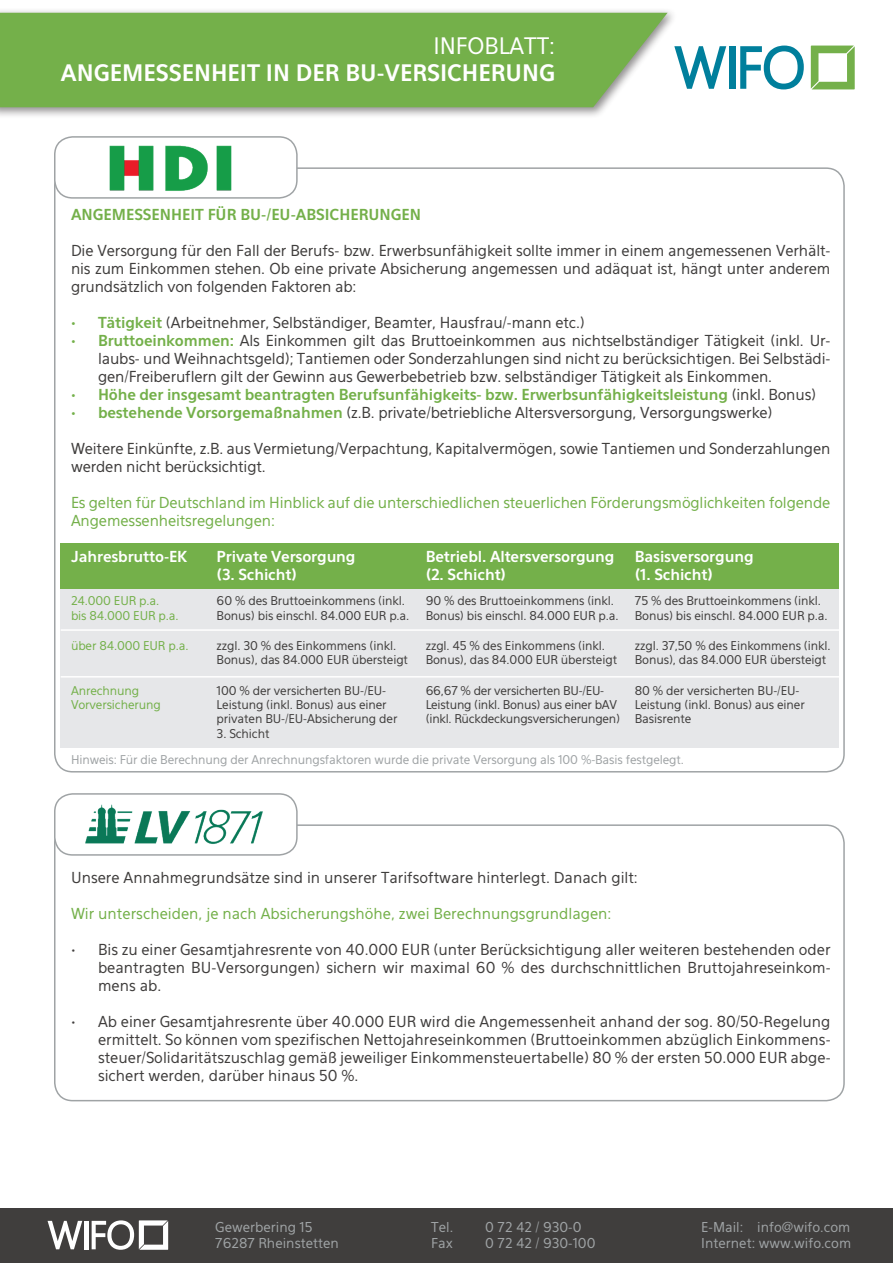
<style>
.page{position:relative;width:893px;height:1263px;background:#fff}
.page>*{position:absolute;margin:0;border:0;box-sizing:border-box;transform-origin:0 0}
.t1{font:700 22.5px "Eau Sans";color:#fff}
.t2{font:22.5px "Eau Sans";color:#fff}
.t3{font:15px/18px "Eau Sans";letter-spacing:-.01em;color:#403e3d;text-align:justify}
.t4{font:15px/18px "Eau Sans";letter-spacing:-.01em;color:#74b04a}
.t5{font:700 15px "Eau Sans";letter-spacing:-.01em;color:#74b04a}
.t6{font:700 15px/18px "Eau Sans";letter-spacing:-.01em;color:#fff}
.t7{font:13.5px "Eau Sans";color:#9fa3a5}
.t8{font:12px/14.4px "Eau Sans";letter-spacing:-.01em;color:#403e3d}
.t9{font:12px "Eau Sans";letter-spacing:-.01em;color:#9fa3a5}
.t10{font:12px/14.4px "Eau Sans";letter-spacing:-.01em;color:#74b04a}
.s1{font-weight:700;color:#74b04a}
.s2{font-weight:400;color:#403e3d}
</style>
<div class="page">
<div style="left:0;top:1209px;width:893px;height:54px;background:#403e3d"></div>
<div style="left:0;top:8px;width:677px;height:111px;background:#231f20;opacity:.5"></div>
<div style="left:0;top:13px;width:668px;height:94px;background:#74b04a"></div>
<svg style="left:674px;top:46px;width:52px;height:43px"></svg>
<div style="left:730px;top:46px;width:6px;height:43px;background:#007f9c"></div>
<svg style="left:740px;top:46px;width:64px;height:43px"></svg>
<svg style="left:811px;top:46px;width:44px;height:43px"></svg>
<svg style="left:48px;top:1221px;width:34px;height:28px"></svg>
<hr style="left:85px;top:1221px;width:4px;height:28px;background:#fff">
<svg style="left:92px;top:1220px;width:76px;height:30px"></svg>
<div style="left:54px;top:136px;width:244px;height:63px;border:2px solid #9fa3a5;border-radius:18px"></div>
<img style="left:107px;top:145px;width:127px;height:54px">
<div style="left:61px;top:543px;width:778px;height:47px;background:#74b04a"></div>
<div style="left:61px;top:590px;width:778px;height:158px;background:#e6e7e9"></div>
<hr style="left:61px;top:629px;width:778px;height:2px;background:#fff">
<hr style="left:61px;top:676px;width:778px;height:1px;background:#fff">
<div style="left:54px;top:824px;width:791px;height:277px;border:2px solid #9fa3a5;border-radius:18px"></div>
<div style="left:55px;top:794px;width:242px;height:61px;background:#fff;border-radius:18px"></div>
<div style="left:54px;top:793px;width:244px;height:63px;border:2px solid #9fa3a5;border-radius:18px"></div>
<img style="left:85px;top:804px;width:178px;height:40px">
<h1 class="t2" style="left:433px;top:32px;width:123px">INFOBLATT:</h1>
<h1 class="t1" style="left:61px;top:59px;width:496px">ANGEMESSENHEIT IN DER BU-VERSICHERUNG</h1>
<p class="t5" style="left:71px;top:206px;width:352px">ANGEMESSENHEIT FÜR BU-/EU-ABSICHERUNGEN</p>
<p class="t3" style="left:71px;top:242px;width:761px">Die Versorgung für den Fall der Berufs- bzw. Erwerbsunfähigkeit sollte immer in einem angemessenen Verhält&shy;nis zum Einkommen stehen. Ob eine private Absicherung angemessen und adäquat ist, hängt unter anderem grundsätzlich von folgenden Faktoren ab:</p>
<p class="t3" style="left:71px;top:314px;width:515px"><span class="s1">• Tätigkeit</span> (Arbeitnehmer, Selbständiger, Beamter, Hausfrau/-mann etc.)</p>
<p class="t3" style="left:98px;top:332px;width:734px;text-indent:-27px"><span class="s1">• Bruttoeinkommen:</span> Als Einkommen gilt das Bruttoeinkommen aus nichtselbständiger Tätigkeit (inkl. Ur&shy;laubs- und Weihnachtsgeld); Tantiemen oder Sonderzahlungen sind nicht zu berücksichtigen. Bei Selbstädi&shy;gen/Freiberuflern gilt der Gewinn aus Gewerbebetrieb bzw. selbständiger Tätigkeit als Einkommen.</p>
<p class="t5" style="left:71px;top:386px;width:747px">• Höhe der insgesamt beantragten Berufsunfähigkeits- bzw. Erwerbsunfähigkeitsleistung <span class="s2">(inkl. Bonus)</span></p>
<p class="t3" style="left:71px;top:404px;width:703px"><span class="s1">• bestehende Vorsorgemaßnahmen</span> (z.B. private/betriebliche Altersversorgung, Versorgungswerke)</p>
<p class="t3" style="left:71px;top:440px;width:761px">Weitere Einkünfte, z.B. aus Vermietung/Verpachtung, Kapitalvermögen, sowie Tantiemen und Sonderzahlungen werden nicht berücksichtigt.</p>
<p class="t4" style="left:71px;top:494px;width:761px">Es gelten für Deutschland im Hinblick auf die unterschiedlichen steuerlichen Förderungsmöglichkeiten folgende<br>Angemessenheitsregelungen:</p>
<p class="t6" style="left:71px;top:547px;width:118px">Jahresbrutto-EK</p>
<p class="t6" style="left:217px;top:547px;width:140px">Private Versorgung (3. Schicht)</p>
<p class="t6" style="left:426px;top:547px;width:190px">Betriebl. Altersversorgung (2. Schicht)</p>
<p class="t6" style="left:635px;top:547px;width:120px">Basisversorgung (1. Schicht)</p>
<p class="t10" style="left:71px;top:594px;width:109px">24.000 EUR p.a.<br>bis 84.000 EUR p.a.</p>
<p class="t10" style="left:71px;top:638px;width:119px">über 84.000 EUR p.a.</p>
<p class="t10" style="left:71px;top:683px;width:91px">Anrechnung<br>Vorversicherung</p>
<p class="t8" style="left:635px;top:594px;width:194px">75 % des Bruttoeinkommens (inkl.<br>Bonus) bis einschl. 84.000 EUR p.a.</p>
<p class="t8" style="left:635px;top:638px;width:197px">zzgl. 37,50 % des Einkommens (inkl.<br>Bonus), das 84.000 EUR übersteigt</p>
<p class="t8" style="left:635px;top:683px;width:172px">80 % der versicherten BU-/EU-<br>Leistung (inkl. Bonus) aus einer<br>Basisrente</p>
<p class="t8" style="left:426px;top:594px;width:194px">90 % des Bruttoeinkommens (inkl.<br>Bonus) bis einschl. 84.000 EUR p.a.</p>
<p class="t8" style="left:426px;top:638px;width:193px">zzgl. 45 % des Einkommens (inkl.<br>Bonus), das 84.000 EUR übersteigt</p>
<p class="t8" style="left:426px;top:683px;width:196px">66,67 % der versicherten BU-/EU-<br>Leistung (inkl. Bonus) aus einer bAV (inkl. Rückdeckungsversicherungen)</p>
<p class="t8" style="left:217px;top:594px;width:194px">60 % des Bruttoeinkommens (inkl.<br>Bonus) bis einschl. 84.000 EUR p.a.</p>
<p class="t8" style="left:217px;top:638px;width:193px">zzgl. 30 % des Einkommens (inkl.<br>Bonus), das 84.000 EUR übersteigt</p>
<p class="t8" style="left:217px;top:683px;width:182px">100 % der versicherten BU-/EU-<br>Leistung (inkl. Bonus) aus einer privaten BU-/EU-Absicherung der</p>
<p class="t8" style="left:217px;top:726px;width:54px">3. Schicht</p>
<p class="t9" style="left:71px;top:752px;width:614px">Hinweis: Für die Berechnung der Anrechnungsfaktoren wurde die private Versorgung als 100 %-Basis festgelegt.</p>
<p class="t3" style="left:71px;top:868px;width:568px">Unsere Annahmegrundsätze sind in unserer Tarifsoftware hinterlegt. Danach gilt:</p>
<p class="t4" style="left:71px;top:904px;width:542px">Wir unterscheiden, je nach Absicherungshöhe, zwei Berechnungsgrundlagen:</p>
<p class="t3" style="left:98px;top:940px;width:734px;text-indent:-27px">• Bis zu einer Gesamtjahresrente von 40.000 EUR (unter Berücksichtigung aller weiteren bestehenden oder beantragten BU-Versorgungen) sichern wir maximal 60 % des durchschnittlichen Bruttojahreseinkom&shy;mens ab.</p>
<p class="t3" style="left:98px;top:1012px;width:734px;text-indent:-27px">• Ab einer Gesamtjahresrente über 40.000 EUR wird die Angemessenheit anhand der sog. 80/50-Regelung ermittelt. So können vom spezifischen Nettojahreseinkommen (Bruttoeinkommen abzüglich Einkommens&shy;steuer/Solidaritätszuschlag gemäß jeweiliger Einkommensteuertabelle) 80 % der ersten 50.000 EUR abge&shy;sichert werden, darüber hinaus 50 %.</p>
<p class="t7" style="left:215px;top:1219px;width:99px">Gewerbering 15</p>
<p class="t7" style="left:431px;top:1219px;width:23px">Tel.</p>
<p class="t7" style="left:485px;top:1219px;width:98px">0 72 42 / 930-0</p>
<p class="t7" style="left:701px;top:1219px;width:151px">E-Mail: info@wifo.com</p>
<p class="t7" style="left:215px;top:1235px;width:125px">76287 Rheinstetten</p>
<p class="t7" style="left:431px;top:1235px;width:23px">Fax</p>
<p class="t7" style="left:485px;top:1235px;width:112px">0 72 42 / 930-100</p>
<p class="t7" style="left:701px;top:1235px;width:151px">Internet: www.wifo.com</p>
</div>
